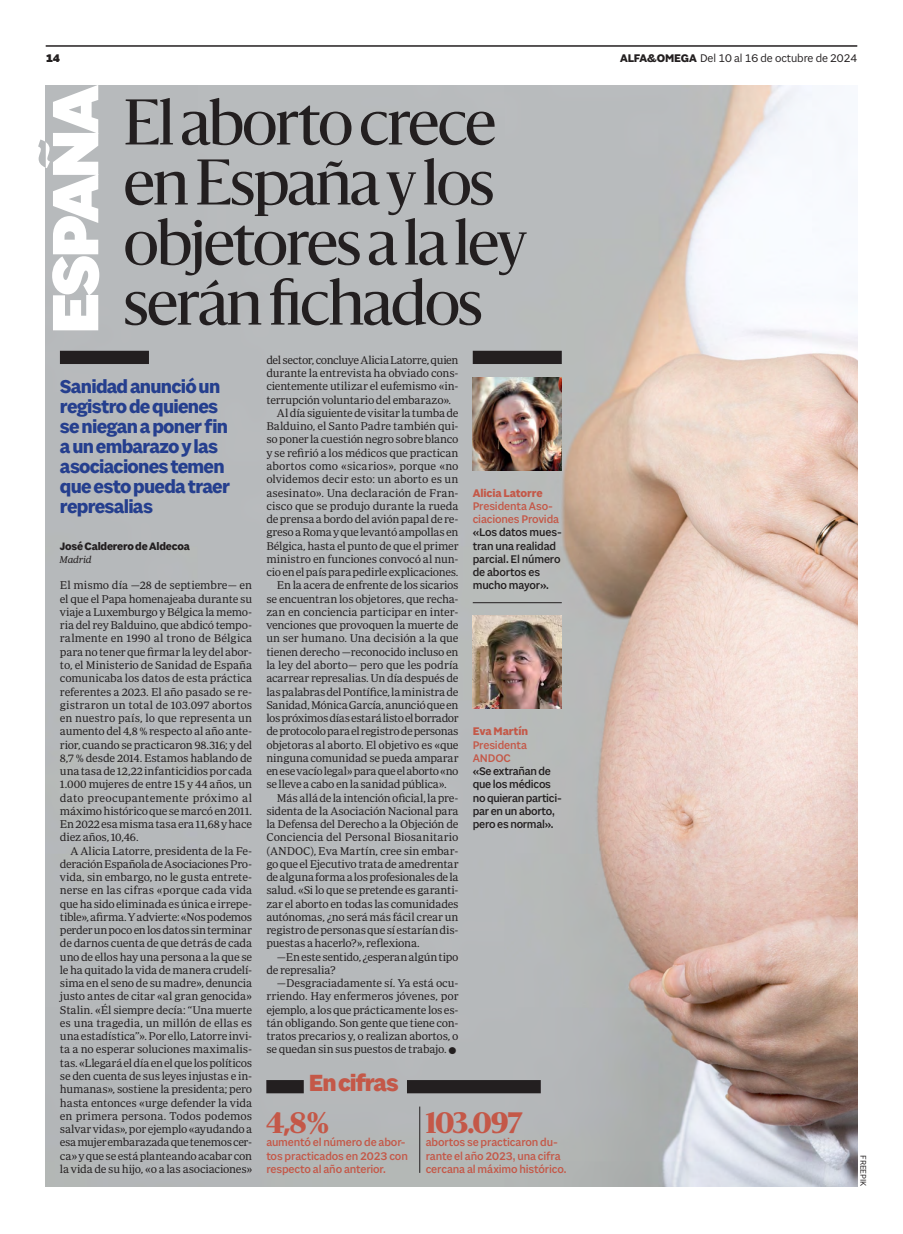
<style>
.page{position:relative;width:903px;height:1234px;background:#fff}
.page>*{position:absolute;margin:0;border:0;box-sizing:border-box;transform-origin:0 0}
.Titulo_C48{font:60px/60px "Sanomat";letter-spacing:-.025em;color:#231f20}
.Cifras_salmon{font:900 27.5px "Sanomat";letter-spacing:-.045em;color:#c45848}
.Apoyo_TITULO_salmon{font:800 25px "Sole Sans";letter-spacing:-.05em;color:#c45848}
.Entradilla_C16_azul{font:700 20px/20px "Sole Sans";letter-spacing:-.035em;color:#253f8e}
.Apoyo_TEXTO_salmon{font:500 11.88px/13.2px "Sole Sans";letter-spacing:-.015em;color:#231f20}
.Apoyo_salmon{font:500 11.88px/13.2px "Sole Sans";letter-spacing:-.01em;color:#c45848}
.Apoyo_TEXTO_salmon-2{font:500 11.88px/13.2px "Sole Sans";letter-spacing:-.01em;color:#c45848}
.Foliacion{font:11.88px "Sole Sans";letter-spacing:-.005em;color:#231f20}
.Apoyo_TEXTO_salmon-3{font:700 11.88px "Sole Sans";letter-spacing:-.005em;color:#c45848}
.Foliacion-2{font:900 11.88px "Sole Sans";color:#231f20}
.Texto_GENERAL_2_parrafo{font:11.5px/13.2px "Periodico Text Lg";letter-spacing:-.02em;color:#231f20;text-align:justify}
.Texto_GENERAL_1_parrafo{font:11.5px/13.2px "Periodico Text Lg";letter-spacing:-.02em;color:#231f20;text-align:justify}
.Firma_propia_cargo{font:700 11.5px "Sole Sans";letter-spacing:-.015em;color:#231f20}
.Firma_propia_cargo-2{font:italic 300 10px "Periodico Text";letter-spacing:-.01em;color:#231f20}
.Firma_foto{font:8.75px "Sole Sans";letter-spacing:-.005em;color:#231f20}
.s1{font-weight:700}
</style>
<div class="page">
<hr style="left:46px;top:46px;width:811px;height:1px;background:#231f20">
<img style="left:46px;top:86px;width:811px;height:1099px">
<svg style="left:45px;top:85px;width:54px;height:245px"></svg>
<img style="left:38px;top:139px;width:8px;height:29px">
<img style="left:473px;top:377px;width:89px;height:93px">
<img style="left:473px;top:615px;width:89px;height:93px">
<div style="left:473px;top:351px;width:89px;height:13px;background:#231f20"></div>
<hr style="left:473px;top:602px;width:89px;height:1px;background:#231f20">
<div style="left:266px;top:1079px;width:38px;height:14px;background:#231f20"></div>
<div style="left:407px;top:1079px;width:134px;height:14px;background:#231f20"></div>
<hr style="left:419px;top:1106px;width:1px;height:66px;background:#231f20">
<div style="left:60px;top:351px;width:89px;height:13px;background:#231f20"></div>
<svg style="left:449px;top:1046px;width:7px;height:7px"></svg>
<p class="Foliacion-2" style="left:46px;top:51px;width:16px">14</p>
<p class="Foliacion" style="left:620px;top:51px;width:239px"><span class="s1">ALFA&amp;OMEGA</span> Del 10 al 16 de octubre de 2024</p>
<p class="Titulo_C48" style="left:124px;top:89px;width:405px">El aborto crece en España y los objetores a la ley serán fichados</p>
<p class="Entradilla_C16_azul" style="left:60px;top:377px;width:171px">Sanidad anunció un registro de quienes se niegan a poner fin a un embarazo y las asociaciones temen que esto pueda traer represalias</p>
<p class="Firma_propia_cargo" style="left:60px;top:539px;width:131px">José Calderero de Aldecoa</p>
<p class="Firma_propia_cargo-2" style="left:60px;top:553px;width:33px">Madrid</p>
<p class="Texto_GENERAL_1_parrafo" style="left:60px;top:578px;width:194px">El mismo día —28 de septiembre— en el que el Papa homenajeaba durante su viaje a Luxemburgo y Bélgica la memo&shy;ria del rey Balduino, que abdicó tempo&shy;ralmente en 1990 al trono de Bélgica para no tener que firmar la ley del abor&shy;to, el Ministerio de Sanidad de España comunicaba los datos de esta práctica referentes a 2023. El año pasado se re&shy;gistraron un total de 103.097 abortos en nuestro país, lo que representa un aumento del 4,8 % respecto al año ante&shy;rior, cuando se practicaron 98.316; y del 8,7 % desde 2014. Estamos hablando de una tasa de 12,22 infanticidios por cada 1.000 mujeres de entre 15 y 44 años, un dato preocupantemente próximo al máximo histórico que se marcó en 2011.<br>En 2022 esa misma tasa era 11,68 y hace diez años, 10,46.</p>
<p class="Texto_GENERAL_2_parrafo" style="left:60px;top:843px;width:194px;text-indent:11px">A Alicia Latorre, presidenta de la Fe&shy;deración Española de Asociaciones Pro&shy;vida, sin embargo, no le gusta entrete&shy;nerse en las cifras «porque cada vida que ha sido eliminada es única e irrepe&shy;tible», afirma. Y advierte: «Nos podemos perder un poco en los datos sin terminar de darnos cuenta de que detrás de cada uno de ellos hay una persona a la que se le ha quitado la vida de manera crudelí&shy;sima en el seno de su madre», denuncia justo antes de citar «al gran genocida» Stalin. «Él siempre decía: “Una muerte es una tragedia, un millón de ellas es una estadística”». Por ello, Latorre invi&shy;ta a no esperar soluciones maximalis&shy;tas. «Llegará el día en el que los políticos se den cuenta de sus leyes injustas e in&shy;humanas», sostiene la presidenta; pero hasta entonces «urge defender la vida en primera persona. Todos podemos salvar vidas», por ejemplo «ayudando a esa mujer embarazada que tenemos cer&shy;ca» y que se está planteando acabar con la vida de su hijo, «o a las asociaciones»</p>
<p class="Texto_GENERAL_2_parrafo" style="left:266px;top:353px;width:194px">del sector, concluye Alicia Latorre, quien durante la entrevista ha obviado cons&shy;cientemente utilizar el eufemismo «in&shy;terrupción voluntario del embarazo».</p>
<p class="Texto_GENERAL_2_parrafo" style="left:266px;top:406px;width:194px;text-indent:11px">Al día siguiente de visitar la tumba de Balduino, el Santo Padre también qui&shy;so poner la cuestión negro sobre blanco y se refirió a los médicos que practican abortos como «sicarios», porque «no olvidemos decir esto: un aborto es un asesinato». Una declaración de Fran&shy;cisco que se produjo durante la rueda de prensa a bordo del avión papal de re&shy;greso a Roma y que levantó ampollas en Bélgica, hasta el punto de que el primer ministro en funciones convocó al nun&shy;cio en el país para pedirle explicaciones.</p>
<p class="Texto_GENERAL_2_parrafo" style="left:266px;top:578px;width:194px;text-indent:11px">En la acera de enfrente de los sicarios se encuentran los objetores, que recha&shy;zan en conciencia participar en inter&shy;venciones que provoquen la muerte de un ser humano. Una decisión a la que tienen derecho —reconocido incluso en la ley del aborto— pero que les podría acarrear represalias. Un día después de las palabras del Pontífice, la ministra de Sanidad, Mónica García, anunció que en los próximos días estará listo el borrador de protocolo para el registro de personas objetoras al aborto. El objetivo es «que ninguna comunidad se pueda amparar en ese vacío legal» para que el aborto «no se lleve a cabo en la sanidad pública».</p>
<p class="Texto_GENERAL_2_parrafo" style="left:266px;top:790px;width:194px;text-indent:11px">Más allá de la intención oficial, la pre&shy;sidenta de la Asociación Nacional para la Defensa del Derecho a la Objeción de Conciencia del Personal Biosanitario (ANDOC), Eva Martín, cree sin embar&shy;go que el Ejecutivo trata de amedrentar de alguna forma a los profesionales de la salud. «Si lo que se pretende es garanti&shy;zar el aborto en todas las comunidades autónomas, ¿no será más fácil crear un registro de personas que sí estarían dis&shy;puestas a hacerlo?», reflexiona.</p>
<p class="Texto_GENERAL_2_parrafo" style="left:266px;top:949px;width:194px;text-indent:11px">—En este sentido, ¿esperan algún tipo de represalia?</p>
<p class="Texto_GENERAL_2_parrafo" style="left:266px;top:976px;width:194px;text-indent:11px">—Desgraciadamente sí. Ya está ocu&shy;rriendo. Hay enfermeros jóvenes, por ejemplo, a los que prácticamente los es&shy;tán obligando. Son gente que tiene con&shy;tratos precarios y, o realizan abortos, o se quedan sin sus puestos de trabajo.</p>
<p class="Apoyo_TEXTO_salmon-3" style="left:473px;top:485px;width:71px">Alicia Latorre</p>
<p class="Apoyo_TEXTO_salmon-2" style="left:473px;top:499px;width:88px">Presidenta Aso&shy;ciaciones Provida</p>
<p class="Apoyo_TEXTO_salmon" style="left:473px;top:526px;width:91px">«Los datos mues&shy;tran una realidad parcial. El número de abortos es mucho mayor».</p>
<p class="Apoyo_TEXTO_salmon-3" style="left:473px;top:724px;width:57px">Eva Martín</p>
<p class="Apoyo_TEXTO_salmon-2" style="left:473px;top:738px;width:56px">Presidenta<br>ANDOC</p>
<p class="Apoyo_TEXTO_salmon" style="left:473px;top:764px;width:91px">«Se extrañan de que los médicos no quieran partici&shy;par en un aborto, pero es normal».</p>
<p class="Apoyo_TITULO_salmon" style="left:309px;top:1067px;width:91px">En cifras</p>
<p class="Cifras_salmon" style="left:266px;top:1100px;width:63px">4,8 %</p>
<p class="Apoyo_salmon" style="left:266px;top:1135px;width:143px">aumentó el número de abor&shy;tos practicados en 2023 con respecto al año anterior.</p>
<p class="Cifras_salmon" style="left:426px;top:1100px;width:99px">103.097</p>
<p class="Apoyo_salmon" style="left:426px;top:1135px;width:142px">abortos se practicaron du&shy;rante el año 2023, una cifra cercana al máximo histórico.</p>
<p class="Firma_foto" style="left:868px;top:1154px;width:32px;rotate:90deg">FREEPIK</p>
</div>
